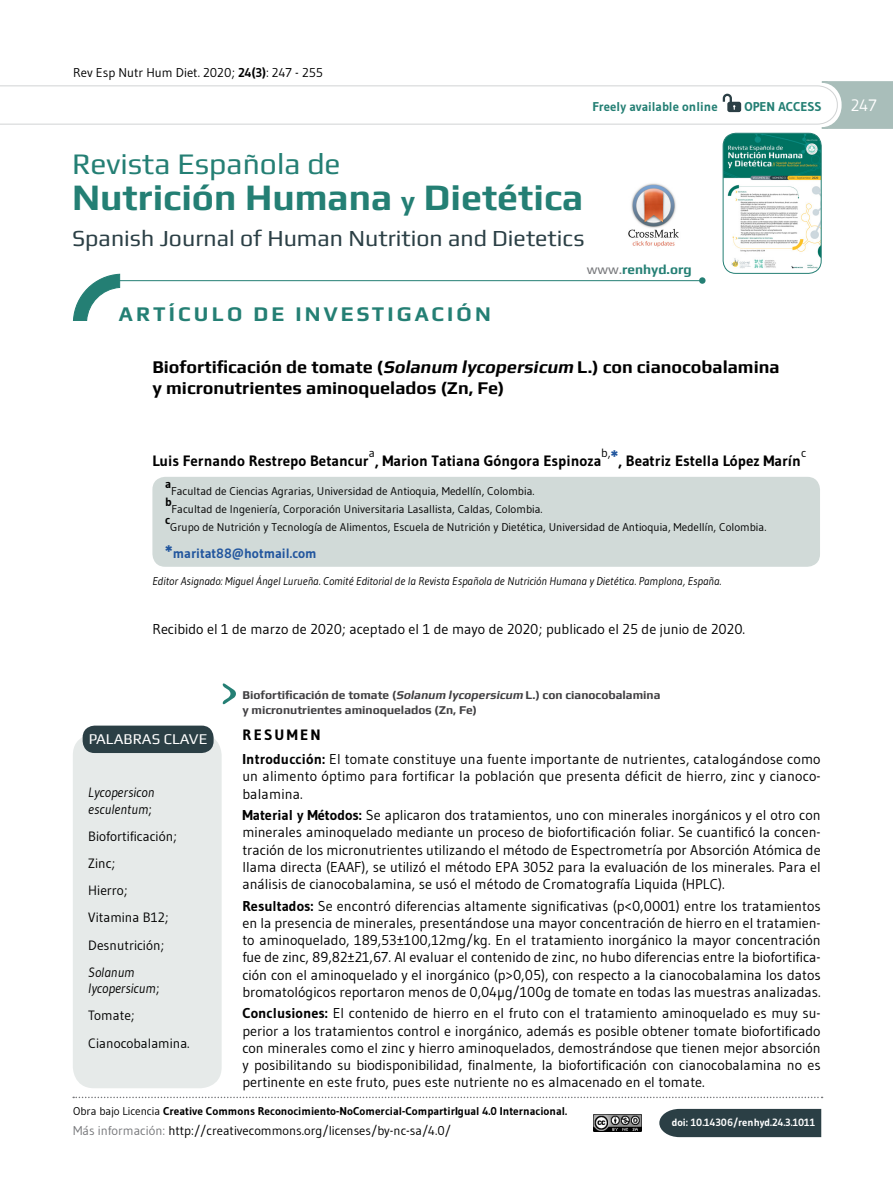
<style>
.page{position:relative;width:893px;height:1191px;background:#fff}
.page>*{position:absolute;margin:0;border:0;box-sizing:border-box;transform-origin:0 0}
.t1{font:700 37.5px "Play";color:#247f74}
.t2{font:30px "Play";color:#247f74}
.t3{font:23.1px "Play";color:#2b3f45}
.t4{font:700 21px "Play";letter-spacing:.15em;color:#247f74}
.t5{font:700 18px/21px "Play";color:#000}
.t6{font:16.5px "Gudea";color:#fff}
.t7{font:700 15px "Gudea";color:#000}
.t8{font:15px "Play";color:#fff}
.t9{font:700 15px "Gudea";letter-spacing:.15em;color:#000}
.t10{font:14.25px/17.2px "Gudea";color:#000;text-align:justify}
.t11{font:13.5px/27.2px "Gudea";color:#000}
.t12{font:italic 13.5px/16.5px "Gudea";color:#000}
.t13{font:700 13.5px "Gudea";color:#22569e}
.t14{font:700 13.5px "Play";color:#247f74}
.t15{font:12.75px "Gudea";color:#000}
.t16{font:700 12.75px "Gudea";color:#247f74}
.t17{font:700 12px/14.4px "Play";color:#414042}
.t18{font:700 12px "Gudea";color:#000}
.t19{font:12px "Gudea";color:#000}
.t20{font:11.25px "Gudea";color:#000}
.t21{font:italic 11.25px "Gudea";color:#000}
.t22{font:700 11.25px "Gudea";color:#000}
.t23{font:700 10.5px "Gudea";color:#fff}
.s1{font-weight:700}
.s2{font-size:27px}
.s3{font-weight:400;color:#77787b}
.s4{font-style:italic}
.s5{font-size:18px}
.s6{font-style:normal}
.s7{font-weight:400}
.s8{color:#77787b}
</style>
<div class="page">
<div style="left:659px;top:1108px;width:162px;height:29px;background:#2b3f45"></div>
<img style="left:723px;top:133px;width:98px;height:140px">
<div style="left:723px;top:133px;width:99px;height:141px;border:1px solid #247f74;border-radius:13px"></div>
<svg style="left:73px;top:1096px;width:750px;height:2px"></svg>
<hr style="left:106px;top:280px;width:595px;height:1px;background:#247f74">
<svg style="left:72px;top:273px;width:49px;height:48px"></svg>
<div style="left:699px;top:277px;width:6px;height:7px;background:#247f74;border-radius:50%"></div>
<div style="left:152px;top:477px;width:668px;height:90px;background:#d1dad8;border-radius:13px"></div>
<svg style="left:0;top:81px;width:893px;height:48px"></svg>
<img style="left:593px;top:1115px;width:48px;height:16px">
<img style="left:628px;top:183px;width:51px;height:64px">
<div style="left:73px;top:734px;width:149px;height:354px;background:#e6eae9;border-radius:21px"></div>
<div style="left:83px;top:725px;width:131px;height:28px;background:#2b3f45;border-radius:12px"></div>
<svg style="left:223px;top:683px;width:13px;height:22px"></svg>
<p class="t15" style="left:73px;top:65px;width:251px">Rev Esp Nutr Hum Diet. 2020; <span class="s1">24(3)</span>: 247 - 255</p>
<p class="t16" style="left:592px;top:99px;width:127px">Freely available online</p>
<p class="t16" style="left:744px;top:98px;width:79px">OPEN ACCESS</p>
<h2 class="t2" style="left:72px;top:146px;width:270px">Revista Española de</h2>
<h1 class="t1" style="left:72px;top:175px;width:513px">Nutrición Humana <span class="s2">y</span> Dietética</h1>
<h3 class="t3" style="left:72px;top:224px;width:514px">Spanish Journal of Human Nutrition and Dietetics</h3>
<h3 class="t4" style="left:119px;top:301px;width:373px">ARTÍCULO DE INVESTIGACIÓN</h3>
<p class="t14" style="left:587px;top:262px;width:106px"><span class="s3">www.</span>renhyd.org</p>
<p class="t5" style="left:152px;top:356px;width:629px">Biofortificación de tomate (<span class="s4">Solanum lycopersicum</span> L.) con cianocobalamina y micronutrientes aminoquelados (Zn, Fe)</p>
<p class="t7" style="left:152px;top:451px;width:650px">Luis Fernando Restrepo Betancur , Marion Tatiana Góngora Espinoza<sup>b,</sup><sup>*</sup>, Beatriz Estella López Marín</p>
<p class="t19" style="left:369px;top:445px;width:8px">a</p>
<p class="t19" style="left:801px;top:445px;width:7px">c</p>
<p class="t18" style="left:165px;top:476px;width:8px">a</p>
<p class="t20" style="left:171px;top:484px;width:365px">Facultad de Ciencias Agrarias, Universidad de Antioquia, Medellín, Colombia.</p>
<p class="t18" style="left:165px;top:494px;width:8px">b</p>
<p class="t20" style="left:171px;top:502px;width:373px">Facultad de Ingeniería, Corporación Universitaria Lasallista, Caldas, Colombia.</p>
<p class="t18" style="left:165px;top:512px;width:7px">c</p>
<p class="t20" style="left:170px;top:520px;width:598px">Grupo de Nutrición y Tecnología de Alimentos, Escuela de Nutrición y Dietética, Universidad de Antioquia, Medellín, Colombia.</p>
<p class="t13" style="left:165px;top:545px;width:153px"><span class="s5">*</span>maritat88@hotmail.com</p>
<p class="t21" style="left:152px;top:574px;width:571px">Editor Asignado: Miguel Ángel Lurueña. Comité Editorial de la Revista Española de Nutrición Humana y Dietética. Pamplona, España.</p>
<p class="t10" style="left:152px;top:620px;width:594px">Recibido el 1 de marzo de 2020; aceptado el 1 de mayo de 2020; publicado el 25 de junio de 2020.</p>
<p class="t8" style="left:89px;top:730px;width:120px">PALABRAS CLAVE</p>
<p class="t12" style="left:88px;top:784px;width:68px">Lycopersicon esculentum<span class="s6">;</span></p>
<p class="t11" style="left:88px;top:822px;width:90px">Biofortificación;<br>Zinc;<br>Hierro;<br>Vitamina B12;<br>Desnutrición;</p>
<p class="t12" style="left:88px;top:963px;width:73px">Solanum lycopersicum<span class="s6">;</span></p>
<p class="t11" style="left:88px;top:1001px;width:103px">Tomate;<br>Cianocobalamina.</p>
<p class="t17" style="left:242px;top:688px;width:420px">Biofortificación de tomate (<span class="s4">Solanum lycopersicum</span> L.) con cianocobalamina y micronutrientes aminoquelados (Zn, Fe)</p>
<p class="t9" style="left:242px;top:725px;width:80px">RESUMEN</p>
<p class="t10" style="left:242px;top:750px;width:580px"><span class="s1">Introducción:</span> El tomate constituye una fuente importante de nutrientes, catalogándose como un alimento óptimo para fortificar la población que presenta déficit de hierro, zinc y cianoco&shy;balamina.</p>
<p class="t10" style="left:242px;top:806px;width:580px"><span class="s1">Material y Métodos:</span> Se aplicaron dos tratamientos, uno con minerales inorgánicos y el otro con minerales aminoquelado mediante un proceso de biofortificación foliar. Se cuantificó la concen&shy;tración de los micronutrientes utilizando el método de Espectrometría por Absorción Atómica de llama directa (EAAF), se utilizó el método EPA 3052 para la evaluación de los minerales. Para el análisis de cianocobalamina, se usó el método de Cromatografía Liquida (HPLC).</p>
<p class="t10" style="left:242px;top:896px;width:580px"><span class="s1">Resultados:</span> Se encontró diferencias altamente significativas (p&lt;0,0001) entre los tratamientos en la presencia de minerales, presentándose una mayor concentración de hierro en el tratamien&shy;to aminoquelado, 189,53±100,12mg/kg. En el tratamiento inorgánico la mayor concentración fue de zinc, 89,82±21,67. Al evaluar el contenido de zinc, no hubo diferencias entre la biofortifica&shy;ción con el aminoquelado y el inorgánico (p&gt;0,05), con respecto a la cianocobalamina los datos bromatológicos reportaron menos de 0,04µg/100g de tomate en todas las muestras analizadas.</p>
<p class="t10" style="left:242px;top:1004px;width:580px"><span class="s1">Conclusiones:</span> El contenido de hierro en el fruto con el tratamiento aminoquelado es muy su&shy;perior a los tratamientos control e inorgánico, además es posible obtener tomate biofortificado con minerales como el zinc y hierro aminoquelados, demostrándose que tienen mejor absorción y posibilitando su biodisponibilidad, finalmente, la biofortificación con cianocobalamina no es pertinente en este fruto, pues este nutriente no es almacenado en el tomate.</p>
<p class="t22" style="left:73px;top:1104px;width:495px"><span class="s7">Obra bajo Licencia</span> Creative Commons Reconocimiento-NoComercial-CompartirIgual 4.0 Internacional.</p>
<p class="t15" style="left:73px;top:1122px;width:379px"><span class="s8">Más información:</span> http://creativecommons.org/licenses/by-nc-sa/4.0/</p>
<p class="t23" style="left:672px;top:1116px;width:145px">doi: 10.14306/renhyd.24.3.1011</p>
<p class="t6" style="left:851px;top:95px;width:27px">247</p>
</div>
